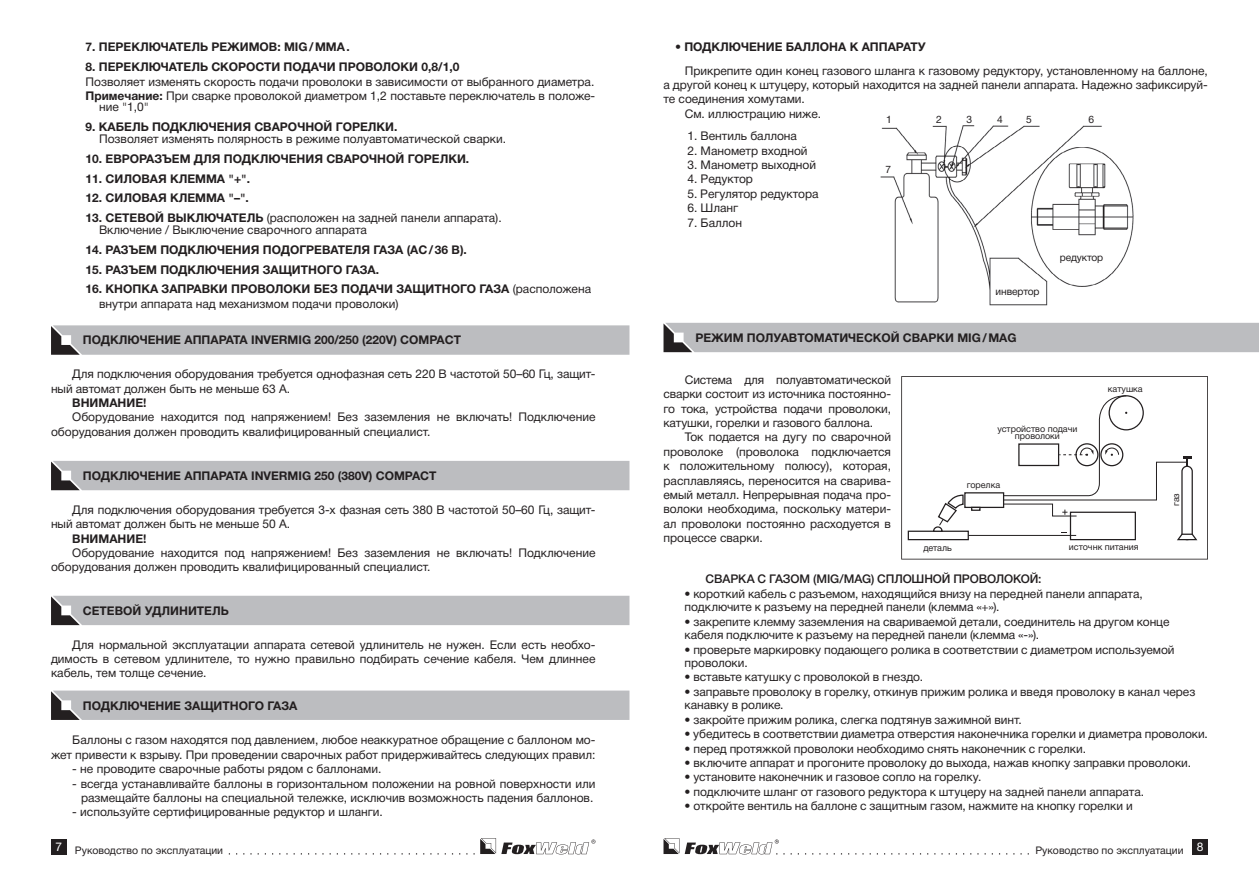
<style>
.page{position:relative;width:1259px;height:893px;background:#fff}
.page>*{position:absolute;margin:0;border:0;box-sizing:border-box;transform-origin:0 0}
.t1{font:12px/14.4px "Helvetica Neue Cyr";color:#231f20}
.t2{font:700 12px "Helvetica Neue Cyr";color:#231f20}
.t3{font:500 12px "Helvetica Neue Cyr";letter-spacing:-.015em;color:#231f20}
.t4{font:12px "Helvetica Neue Cyr";color:#fff}
.t5{font:10.5px "Helvetica Neue Cyr";color:#231f20}
.t6{font:10.2px "Helvetica Neue Cyr";letter-spacing:-.01em;color:#231f20}
.t7{font:9px/7.5px "Helvetica Neue Cyr";color:#231f20;text-align:center}
.s1{font-weight:700}
</style>
<div class="page">
<svg style="left:229px;top:838px;width:366px;height:16px"></svg>
<svg style="left:663px;top:838px;width:366px;height:16px"></svg>
<div style="left:51px;top:839px;width:16px;height:15px;background:#231f20"></div>
<div style="left:1192px;top:839px;width:16px;height:15px;background:#231f20"></div>
<div style="left:51px;top:461px;width:578px;height:29px;background:#bcbdc0"></div>
<svg style="left:51px;top:325px;width:578px;height:30px;background:#babbbe"></svg>
<div style="left:51px;top:596px;width:578px;height:29px;background:#bcbdc0"></div>
<div style="left:51px;top:691px;width:578px;height:29px;background:#bcbdc0"></div>
<div style="left:663px;top:323px;width:596px;height:29px;background:#bcbdc0"></div>
<img style="left:880px;top:125px;width:254px;height:181px">
<svg style="left:901px;top:376px;width:307px;height:183px"></svg>
<p class="t2" style="left:86px;top:40px;width:266px">7. ПЕРЕКЛЮЧАТЕЛЬ РЕЖИМОВ: MIG/MMA.</p>
<p class="t2" style="left:86px;top:60px;width:375px">8. ПЕРЕКЛЮЧАТЕЛЬ СКОРОСТИ ПОДАЧИ ПРОВОЛОКИ 0,8/1,0</p>
<p class="t1" style="left:86px;top:74px;width:510px">Позволяет изменять скорость подачи проволоки в зависимости от выбранного диаметра.</p>
<p class="t1" style="left:99px;top:90px;width:498px;line-height:11.4px;text-indent:-14px"><span class="s1">Примечание:</span> При сварке проволокой диаметром 1,2 поставьте переключатель в положе&shy;ние "1,0"</p>
<p class="t1" style="left:99px;top:121px;width:408px;line-height:11.4px;text-indent:-14px"><span class="s1">9. КАБЕЛЬ ПОДКЛЮЧЕНИЯ СВАРОЧНОЙ ГОРЕЛКИ.<br></span>Позволяет изменять полярность в режиме полуавтоматической сварки.</p>
<p class="t2" style="left:86px;top:152px;width:385px">10. ЕВРОРАЗЪЕМ ДЛЯ ПОДКЛЮЧЕНИЯ СВАРОЧНОЙ ГОРЕЛКИ.</p>
<p class="t2" style="left:86px;top:172px;width:166px">11. СИЛОВАЯ КЛЕММА "+".</p>
<p class="t2" style="left:86px;top:192px;width:165px">12. СИЛОВАЯ КЛЕММА "–".</p>
<p class="t1" style="left:99px;top:213px;width:404px;line-height:11.4px;text-indent:-14px"><span class="s1">13. СЕТЕВОЙ ВЫКЛЮЧАТЕЛЬ</span> (расположен на задней панели аппарата).<br>Включение / Выключение сварочного аппарата</p>
<p class="t2" style="left:86px;top:243px;width:383px">14. РАЗЪЕМ ПОДКЛЮЧЕНИЯ ПОДОГРЕВАТЕЛЯ ГАЗА (AC/36 В).</p>
<p class="t2" style="left:86px;top:263px;width:295px">15. РАЗЪЕМ ПОДКЛЮЧЕНИЯ ЗАЩИТНОГО ГАЗА.</p>
<p class="t1" style="left:99px;top:282px;width:493px;text-indent:-14px"><span class="s1">16. КНОПКА ЗАПРАВКИ ПРОВОЛОКИ БЕЗ ПОДАЧИ ЗАЩИТНОГО ГАЗА</span> (расположена внутри аппарата над механизмом подачи проволоки)</p>
<p class="t2" style="left:83px;top:333px;width:379px">ПОДКЛЮЧЕНИЕ АППАРАТА INVERMIG 200/250 (220V) COMPACT</p>
<p class="t1" style="left:51px;top:367px;width:546px;text-indent:21px">Для подключения оборудования требуется однофазная сеть 220 В частотой 50–60 Гц, защит&shy;ный автомат должен быть не меньше 63 А.</p>
<p class="t2" style="left:72px;top:396px;width:76px">ВНИМАНИЕ!</p>
<p class="t1" style="left:51px;top:410px;width:546px;text-indent:21px">Оборудование находится под напряжением! Без заземления не включать! Подключение оборудования должен проводить квалифицированный специалист.</p>
<p class="t2" style="left:83px;top:469px;width:355px">ПОДКЛЮЧЕНИЕ АППАРАТА INVERMIG 250 (380V) COMPACT</p>
<p class="t1" style="left:51px;top:502px;width:546px;text-indent:21px">Для подключения оборудования требуется 3-х фазная сеть 380 В частотой 50–60 Гц, защит&shy;ный автомат должен быть не меньше 50 А.</p>
<p class="t2" style="left:72px;top:532px;width:76px">ВНИМАНИЕ!</p>
<p class="t1" style="left:51px;top:546px;width:546px;text-indent:21px">Оборудование находится под напряжением! Без заземления не включать! Подключение оборудования должен проводить квалифицированный специалист.</p>
<p class="t2" style="left:83px;top:604px;width:147px">СЕТЕВОЙ УДЛИНИТЕЛЬ</p>
<p class="t1" style="left:51px;top:637px;width:546px;text-align:justify;text-indent:21px">Для нормальной эксплуатации аппарата сетевой удлинитель не нужен. Если есть необхо&shy;димость в сетевом удлинителе, то нужно правильно подбирать сечение кабеля. Чем длиннее кабель, тем толще сечение.</p>
<p class="t2" style="left:83px;top:699px;width:216px">ПОДКЛЮЧЕНИЕ ЗАЩИТНОГО ГАЗА</p>
<p class="t1" style="left:51px;top:733px;width:546px;text-align:right">Баллоны с газом находятся под давлением, любое неаккуратное обращение с баллоном мо&shy;жет привести к взрыву. При проведении сварочных работ придерживайтесь следующих правил:</p>
<p class="t1" style="left:72px;top:762px;width:310px">- не проводите сварочные работы рядом с баллонами.</p>
<p class="t1" style="left:72px;top:776px;width:525px;text-align:center">- всегда устанавливайте баллоны в горизонтальном положении на ровной поверхности или размещайте баллоны на специальной тележке, исключив возможность падения баллонов.</p>
<p class="t1" style="left:72px;top:805px;width:312px">- используйте сертифицированные редуктор и шланги.</p>
<p class="t2" style="left:675px;top:40px;width:252px">• ПОДКЛЮЧЕНИЕ БАЛЛОНА К АППАРАТУ</p>
<p class="t1" style="left:663px;top:63px;width:546px;text-align:justify;text-indent:21px">Прикрепите один конец газового шланга к газовому редуктору, установленному на баллоне, а другой конец к штуцеру, который находится на задней панели аппарата. Надежно зафиксируй&shy;те соединения хомутами.</p>
<p class="t1" style="left:685px;top:106px;width:138px">См. иллюстрацию ниже.</p>
<p class="t1" style="left:687px;top:129px;width:111px">1. Вентиль баллона</p>
<p class="t1" style="left:687px;top:143px;width:122px">2. Манометр входной</p>
<p class="t1" style="left:687px;top:158px;width:130px">3. Манометр выходной</p>
<p class="t1" style="left:687px;top:172px;width:67px">4. Редуктор</p>
<p class="t1" style="left:687px;top:187px;width:133px">5. Регулятор редуктора</p>
<p class="t1" style="left:687px;top:201px;width:52px">6. Шланг</p>
<p class="t1" style="left:687px;top:215px;width:56px">7. Баллон</p>
<p class="t6" style="left:886px;top:113px;width:7px">1</p>
<p class="t6" style="left:936px;top:113px;width:7px">2</p>
<p class="t6" style="left:966px;top:113px;width:7px">3</p>
<p class="t6" style="left:997px;top:113px;width:7px">4</p>
<p class="t6" style="left:1026px;top:113px;width:7px">5</p>
<p class="t6" style="left:1088px;top:113px;width:7px">6</p>
<p class="t6" style="left:885px;top:164px;width:7px">7</p>
<p class="t6" style="left:995px;top:285px;width:45px">инвертор</p>
<p class="t6" style="left:1060px;top:252px;width:45px">редуктор</p>
<p class="t2" style="left:695px;top:331px;width:323px">РЕЖИМ ПОЛУАВТОМАТИЧЕСКОЙ СВАРКИ MIG/MAG</p>
<p class="t1" style="left:663px;top:372px;width:229px;text-align:justify;text-indent:21px">Система для полуавтоматической сварки состоит из источника постоянно&shy;го тока, устройства подачи проволоки, катушки, горелки и газового баллона.</p>
<p class="t1" style="left:663px;top:430px;width:229px;text-align:justify;text-indent:21px">Ток подается на дугу по сварочной проволоке (проволока подключается к положительному полюсу), которая, расплавляясь, переносится на сварива&shy;емый металл. Непрерывная подача про&shy;волоки необходима, поскольку матери&shy;ал проволоки постоянно расходуется в процессе сварки.</p>
<p class="t7" style="left:923px;top:544px;width:30px">деталь</p>
<p class="t7" style="left:1069px;top:543px;width:71px">источнк питания</p>
<p class="t7" style="left:1107px;top:385px;width:36px">катушка</p>
<p class="t7" style="left:997px;top:425px;width:82px">устройство подачи проволоки</p>
<p class="t7" style="left:967px;top:481px;width:35px">горелка</p>
<p class="t7" style="left:1172px;top:506px;width:14px;rotate:-90deg">газ</p>
<p class="t3" style="left:705px;top:572px;width:337px">СВАРКА С ГАЗОМ (MIG/MAG) СПЛОШНОЙ ПРОВОЛОКОЙ:</p>
<p class="t1" style="left:684px;top:587px;width:460px;line-height:13.5px">• короткий кабель с разъемом, находящийся внизу на передней панели аппарата, подключите к разъему на передней панели (клемма «+»).</p>
<p class="t1" style="left:684px;top:615px;width:486px;line-height:13.5px">• закрепите клемму заземления на свариваемой детали, соединитель на другом конце кабеля подключите к разъему на передней панели (клемма «-»).</p>
<p class="t1" style="left:684px;top:643px;width:491px;line-height:13.5px">• проверьте маркировку подающего ролика в соответствии с диаметром используемой проволоки.</p>
<p class="t1" style="left:684px;top:670px;width:240px">• вставьте катушку с проволокой в гнездо.</p>
<p class="t1" style="left:684px;top:685px;width:512px;line-height:13.5px">• заправьте проволоку в горелку, откинув прижим ролика и введя проволоку в канал через канавку в ролике.</p>
<p class="t1" style="left:684px;top:712px;width:339px">• закройте прижим ролика, слегка подтянув зажимной винт.</p>
<p class="t1" style="left:684px;top:727px;width:525px">• убедитесь в соответствии диаметра отверстия наконечника горелки и диаметра проволоки.</p>
<p class="t1" style="left:684px;top:741px;width:403px">• перед протяжкой проволоки необходимо снять наконечник с горелки.</p>
<p class="t1" style="left:684px;top:756px;width:508px">• включите аппарат и прогоните проволоку до выхода, нажав кнопку заправки проволоки.</p>
<p class="t1" style="left:684px;top:770px;width:298px">• установите наконечник и газовое сопло на горелку.</p>
<p class="t1" style="left:684px;top:784px;width:461px">• подключите шланг от газового редуктора к штуцеру на задней панели аппарата.</p>
<p class="t1" style="left:684px;top:799px;width:450px">• откройте вентиль на баллоне с защитным газом, нажмите на кнопку горелки и</p>
<p class="t4" style="left:55px;top:840px;width:8px">7</p>
<p class="t4" style="left:1196px;top:840px;width:8px">8</p>
<p class="t5" style="left:75px;top:845px;width:150px">Руководство по эксплуатации</p>
<p class="t5" style="left:1035px;top:845px;width:150px">Руководство по эксплуатации</p>
</div>
